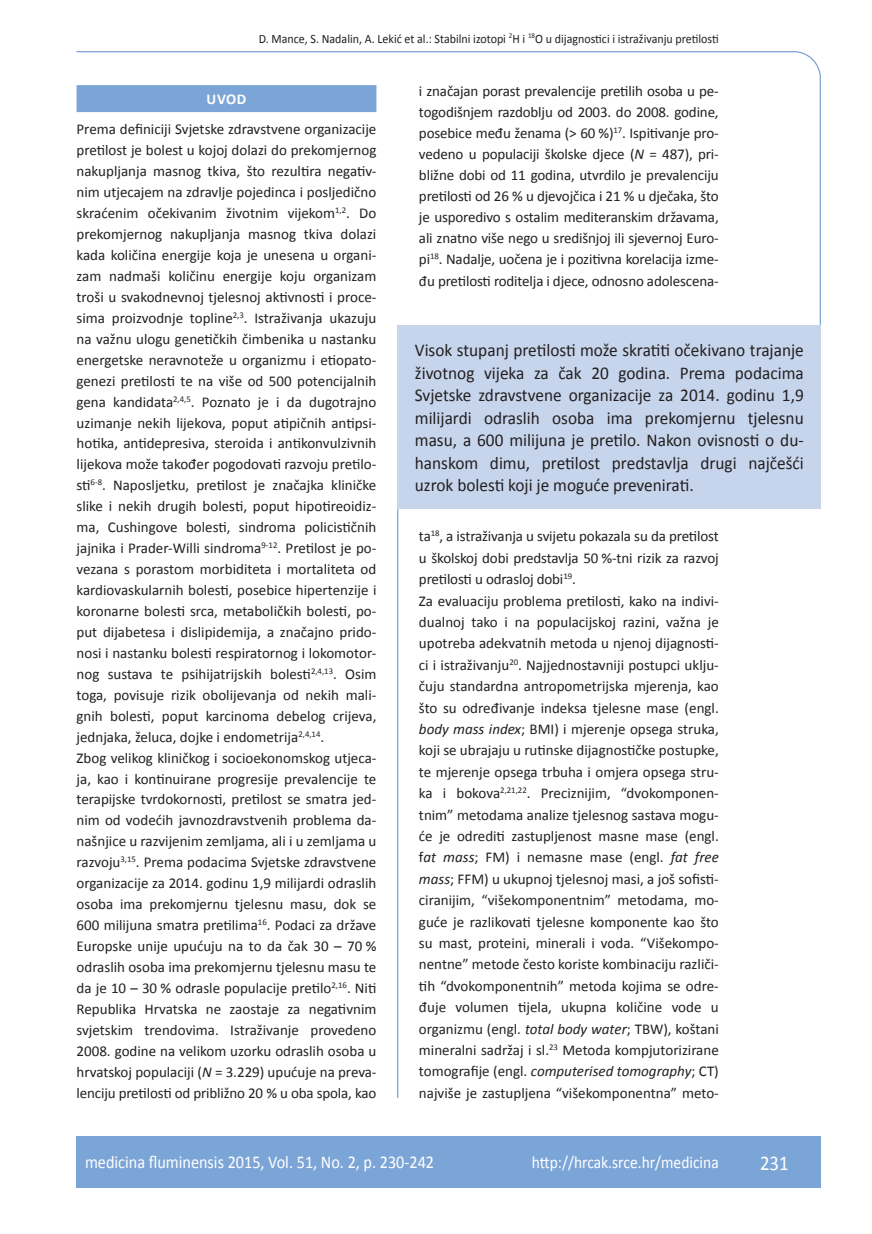
<style>
.page{position:relative;width:872px;height:1234px;background:#fff}
.page>*{position:absolute;margin:0;border:0;box-sizing:border-box;transform-origin:0 0}
.t1{font:21px "Calibri";color:#fff;scale:.9 1}
.t2{font:18px/22.5px "Calibri";color:#231f20;text-align:justify;scale:.96 1}
.t3{font:18px "Calibri";color:#fff;scale:.9 1}
.t4{font:17.25px "Calibri";color:#fff;scale:.9 1}
.t5{font:15px/21px "Calibri";color:#231f20}
.t6{font:700 15px "Calibri";color:#fff}
.t7{font:12.75px "Calibri";color:#231f20;scale:.94 1}
.s1{font-style:italic}
</style>
<div class="page">
<svg style="left:76px;top:51px;width:745px;height:275px"></svg>
<hr style="left:397px;top:509px;width:1px;height:588px;background:#7ca5d7">
<div style="left:77px;top:1135px;width:744px;height:51px;background:#7ca5d7"></div>
<div style="left:77px;top:85px;width:299px;height:27px;background:#7ca5d7"></div>
<div style="left:398px;top:325px;width:423px;height:184px;background:#c6d5ec"></div>
<p class="t7" style="left:259px;top:30px;width:491px">D. Mance, S. Nadalin, A. Lekić et al.: Stabilni izotopi <sup>2</sup>H i <sup>18</sup>O u dijagnostici i istraživanju pretilosti</p>
<p class="t6" style="left:207px;top:90px;width:41px">UVOD</p>
<p class="t5" style="left:77px;top:118px;width:301px">Prema definiciji Svjetske zdravstvene organizacije pretilost je bolest u kojoj dolazi do prekomjernog nakupljanja masnog tkiva, što rezultira negativ&shy;nim utjecajem na zdravlje pojedinca i posljedično skraćenim očekivanim životnim vijekom<sup>1,2</sup>. Do prekomjernog nakupljanja masnog tkiva dolazi kada količina energije koja je unesena u organi&shy;zam nadmaši količinu energije koju organizam troši u svakodnevnoj tjelesnoj aktivnosti i proce&shy;sima proizvodnje topline<sup>2,3</sup>. Istraživanja ukazuju na važnu ulogu genetičkih čimbenika u nastanku energetske neravnoteže u organizmu i etiopato&shy;genezi pretilosti te na više od 500 potencijalnih gena kandidata<sup>2,4,5</sup>. Poznato je i da dugotrajno uzimanje nekih lijekova, poput atipičnih antipsi&shy;hotika, antidepresiva, steroida i antikonvulzivnih lijekova može također pogodovati razvoju pretilo&shy;sti<sup>6-8</sup>. Naposljetku, pretilost je značajka kliničke slike i nekih drugih bolesti, poput hipotireoidiz&shy;ma, Cushingove bolesti, sindroma policističnih jajnika i Prader-Willi sindroma<sup>9-12</sup>. Pretilost je po&shy;vezana s porastom morbiditeta i mortaliteta od kardiovaskularnih bolesti, posebice hipertenzije i koronarne bolesti srca, metaboličkih bolesti, po&shy;put dijabetesa i dislipidemija, a značajno prido&shy;nosi i nastanku bolesti respiratornog i lokomotor&shy;nog sustava te psihijatrijskih bolesti<sup>2,4,13</sup>. Osim toga, povisuje rizik obolijevanja od nekih mali&shy;gnih bolesti, poput karcinoma debelog crijeva, jednjaka, želuca, dojke i endometrija<sup>2,4,14</sup>.<br>Zbog velikog kliničkog i socioekonomskog utjeca&shy;ja, kao i kontinuirane progresije prevalencije te terapijske tvrdokornosti, pretilost se smatra jed&shy;nim od vodećih javnozdravstvenih problema da&shy;našnjice u razvijenim zemljama, ali i u zemljama u razvoju<sup>3,15</sup>. Prema podacima Svjetske zdravstvene organizacije za 2014. godinu 1,9 milijardi odraslih osoba ima prekomjernu tjelesnu masu, dok se 600 milijuna smatra pretilima<sup>16</sup>. Podaci za države Europske unije upućuju na to da čak 30 – 70 % odraslih osoba ima prekomjernu tjelesnu masu te da je 10 – 30 % odrasle populacije pretilo<sup>2,16</sup>. Niti Republika Hrvatska ne zaostaje za negativnim svjetskim trendovima. Istraživanje provedeno 2008. godine na velikom uzorku odraslih osoba u hrvatskoj populaciji (<span class="s1">N</span> = 3.229) upućuje na preva&shy;lenciju pretilosti od približno 20 % u oba spola, kao</p>
<p class="t5" style="left:419px;top:80px;width:301px;text-align:justify">i značajan porast prevalencije pretilih osoba u pe&shy;togodišnjem razdoblju od 2003. do 2008. godine, posebice među ženama (&gt; 60 %)<sup>17</sup>. Ispitivanje pro&shy;vedeno u populaciji školske djece (<span class="s1">N</span> = 487), pri&shy;bližne dobi od 11 godina, utvrdilo je prevalenciju pretilosti od 26 % u djevojčica i 21 % u dječaka, što je usporedivo s ostalim mediteranskim državama, ali znatno više nego u središnjoj ili sjevernoj Euro&shy;pi<sup>18</sup>. Nadalje, uočena je i pozitivna korelacija izme&shy;đu pretilosti roditelja i djece, odnosno adolescena-</p>
<p class="t2" style="left:415px;top:338px;width:407px">Visok stupanj pretilosti može skratiti očekivano trajanje životnog vijeka za čak 20 godina. Prema podacima Svjetske zdravstvene organizacije za 2014. godinu 1,9 milijardi odraslih osoba ima prekomjernu tjelesnu masu, a 600 milijuna je pretilo. Nakon ovisnosti o du&shy;hanskom dimu, pretilost predstavlja drugi najčešći uzrok bolesti koji je moguće prevenirati.</p>
<p class="t5" style="left:419px;top:525px;width:301px;line-height:21.5px">ta<sup>18</sup>, a istraživanja u svijetu pokazala su da pretilost u školskoj dobi predstavlja 50 %-tni rizik za razvoj pretilosti u odrasloj dobi<sup>19</sup>.<br>Za evaluaciju problema pretilosti, kako na indivi&shy;dualnoj tako i na populacijskoj razini, važna je upotreba adekvatnih metoda u njenoj dijagnosti&shy;ci i istraživanju<sup>20</sup>. Najjednostavniji postupci uklju&shy;čuju standardna antropometrijska mjerenja, kao što su određivanje indeksa tjelesne mase (engl. <span class="s1">body mass index</span>; BMI) i mjerenje opsega struka, koji se ubrajaju u rutinske dijagnostičke postupke, te mjerenje opsega trbuha i omjera opsega stru&shy;ka i bokova<sup>2,21,22</sup>. Preciznijim, “dvokomponen&shy;tnim” metodama analize tjelesnog sastava mogu&shy;će je odrediti zastupljenost masne mase (engl. f<span class="s1">at mass</span>; FM) i nemasne mase (engl. <span class="s1">fat free mass</span>; FFM) u ukupnoj tjelesnoj masi, a još sofisti&shy;ciranijim, “višekomponentnim” metodama, mo&shy;guće je razlikovati tjelesne komponente kao što su mast, proteini, minerali i voda. “Višekompo&shy;nentne” metode često koriste kombinaciju različi&shy;tih “dvokomponentnih” metoda kojima se odre&shy;đuje volumen tijela, ukupna količine vode u organizmu (engl. <span class="s1">total body water</span>; TBW), koštani mineralni sadržaj i sl.<sup>23</sup> Metoda kompjutorizirane tomografije (engl. <span class="s1">computerised tomography</span>; CT) najviše je zastupljena “višekomponentna” meto-</p>
<p class="t3" style="left:85px;top:1150px;width:389px">medicina fluminensis 2015, Vol. 51, No. 2, p. 230-242</p>
<p class="t4" style="left:532px;top:1151px;width:209px">http://hrcak.srce.hr/medicina</p>
<h1 class="t1" style="left:760px;top:1149px;width:33px">231</h1>
</div>
